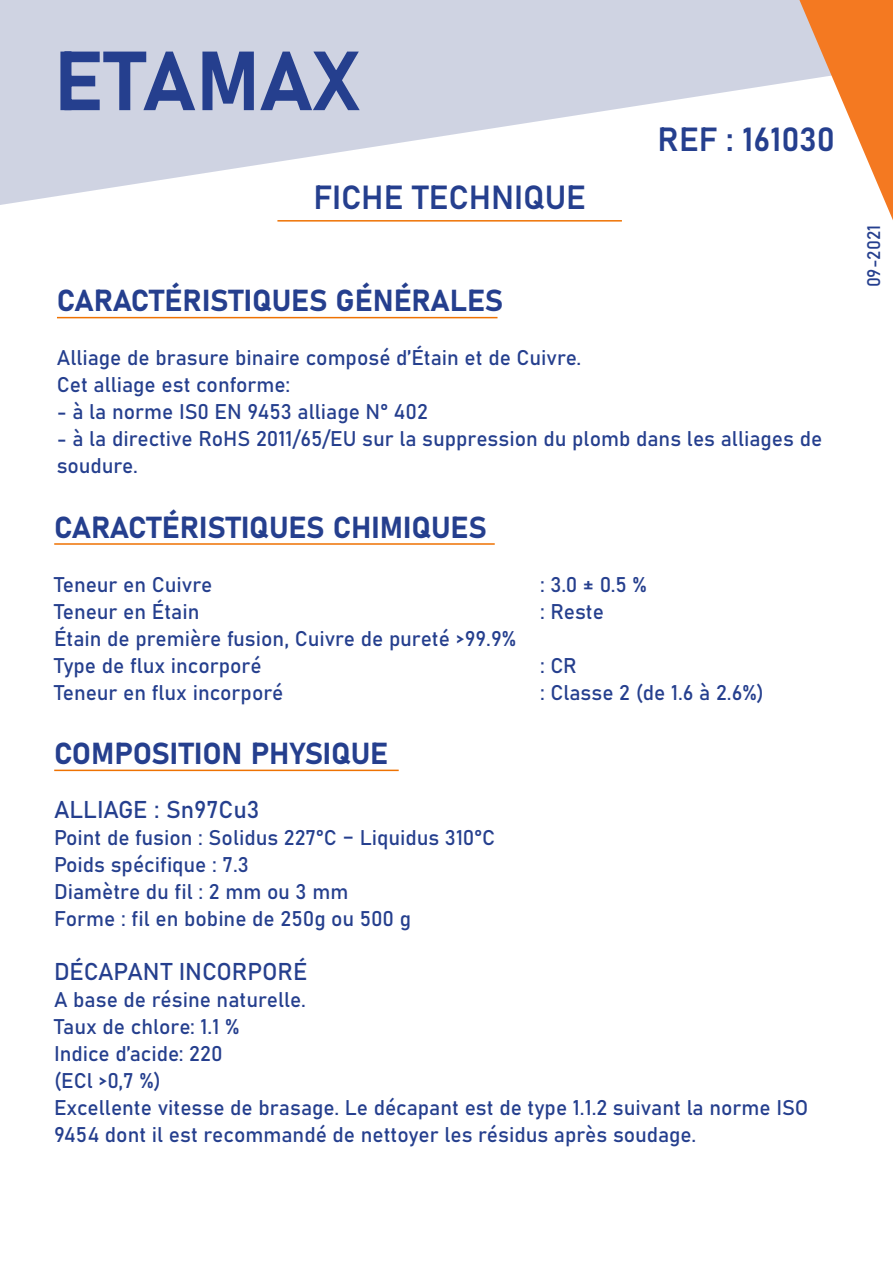
<style>
.page{position:relative;width:893px;height:1263px;background:#fff}
.page>*{position:absolute;margin:0;border:0;box-sizing:border-box;transform-origin:0 0}
.t1{font:82.5px "Bahnschrift";color:#253f8e}
.t2{font:33px "Bahnschrift";color:#253f8e}
.t3{font:30px "Bahnschrift";color:#253f8e}
.t4{font:24px "Bahnschrift";color:#253f8e}
.t5{font:21px/27px "Bahnschrift";color:#253f8e}
.t6{font:18px "Bahnschrift";color:#253f8e}
</style>
<div class="page">
<svg style="left:0;top:0;width:799px;height:205px;fill:#cfd3e2"></svg>
<svg style="left:799px;top:0;width:94px;height:220px"></svg>
<hr style="left:57px;top:317px;width:440px;height:1px;background:#ee7202">
<hr style="left:277px;top:220px;width:345px;height:2px;background:#ee7202">
<hr style="left:54px;top:543px;width:441px;height:2px;background:#ee7202">
<hr style="left:54px;top:770px;width:345px;height:1px;background:#ee7202">
<p class="t1" style="left:54px;top:18px;width:307px">ETAMAX</p>
<p class="t2" style="left:313px;top:172px;width:274px">FICHE TECHNIQUE</p>
<p class="t2" style="left:658px;top:114px;width:179px">REF : 161030</p>
<p class="t3" style="left:57px;top:278px;width:448px">CARACTÉRISTIQUES GÉNÉRALES</p>
<p class="t5" style="left:57px;top:343px;width:526px">Alliage de brasure binaire composé d’Étain et de Cuivre.</p>
<p class="t5" style="left:57px;top:370px;width:235px">Cet alliage est conforme:</p>
<p class="t5" style="left:57px;top:397px;width:373px">- à la norme IS0 EN 9453 alliage N° 402</p>
<p class="t5" style="left:57px;top:424px;width:767px">- à la directive RoHS 2011/65/EU sur la suppression du plomb dans les alliages de soudure.</p>
<p class="t3" style="left:54px;top:504px;width:434px">CARACTÉRISTIQUES CHIMIQUES</p>
<p class="t5" style="left:54px;top:569px;width:160px">Teneur en Cuivre</p>
<p class="t5" style="left:540px;top:569px;width:108px">: 3.0 ± 0.5 %</p>
<p class="t5" style="left:54px;top:596px;width:147px">Teneur en Étain</p>
<p class="t5" style="left:540px;top:596px;width:65px">: Reste</p>
<p class="t5" style="left:54px;top:623px;width:464px">Étain de première fusion, Cuivre de pureté &gt;99.9%</p>
<p class="t5" style="left:54px;top:650px;width:209px">Type de flux incorporé</p>
<p class="t5" style="left:540px;top:650px;width:38px">: CR</p>
<p class="t5" style="left:54px;top:677px;width:231px">Teneur en flux incorporé</p>
<p class="t5" style="left:540px;top:677px;width:225px">: Classe 2 (de 1.6 à 2.6%)</p>
<p class="t3" style="left:54px;top:731px;width:336px">COMPOSITION PHYSIQUE</p>
<p class="t4" style="left:54px;top:791px;width:207px">ALLIAGE : Sn97Cu3</p>
<p class="t5" style="left:54px;top:823px;width:443px">Point de fusion : Solidus 227°C – Liquidus 310°C</p>
<p class="t5" style="left:54px;top:850px;width:196px">Poids spécifique : 7.3</p>
<p class="t5" style="left:54px;top:877px;width:296px">Diamètre du fil : 2 mm ou 3 mm</p>
<p class="t5" style="left:54px;top:904px;width:358px">Forme : fil en bobine de 250g ou 500 g</p>
<p class="t4" style="left:54px;top:953px;width:255px">DÉCAPANT INCORPORÉ</p>
<p class="t5" style="left:54px;top:985px;width:253px">A base de résine naturelle.</p>
<p class="t5" style="left:54px;top:1012px;width:187px">Taux de chlore: 1.1 %</p>
<p class="t5" style="left:54px;top:1039px;width:170px">Indice d’acide: 220</p>
<p class="t5" style="left:54px;top:1066px;width:108px">(ECl &gt;0,7 %)</p>
<p class="t5" style="left:54px;top:1093px;width:756px">Excellente vitesse de brasage. Le décapant est de type 1.1.2 suivant la norme ISO<br>9454 dont il est recommandé de nettoyer les résidus après soudage.</p>
<p class="t6" style="left:860px;top:287px;width:64px;rotate:-90deg">09-2021</p>
</div>
